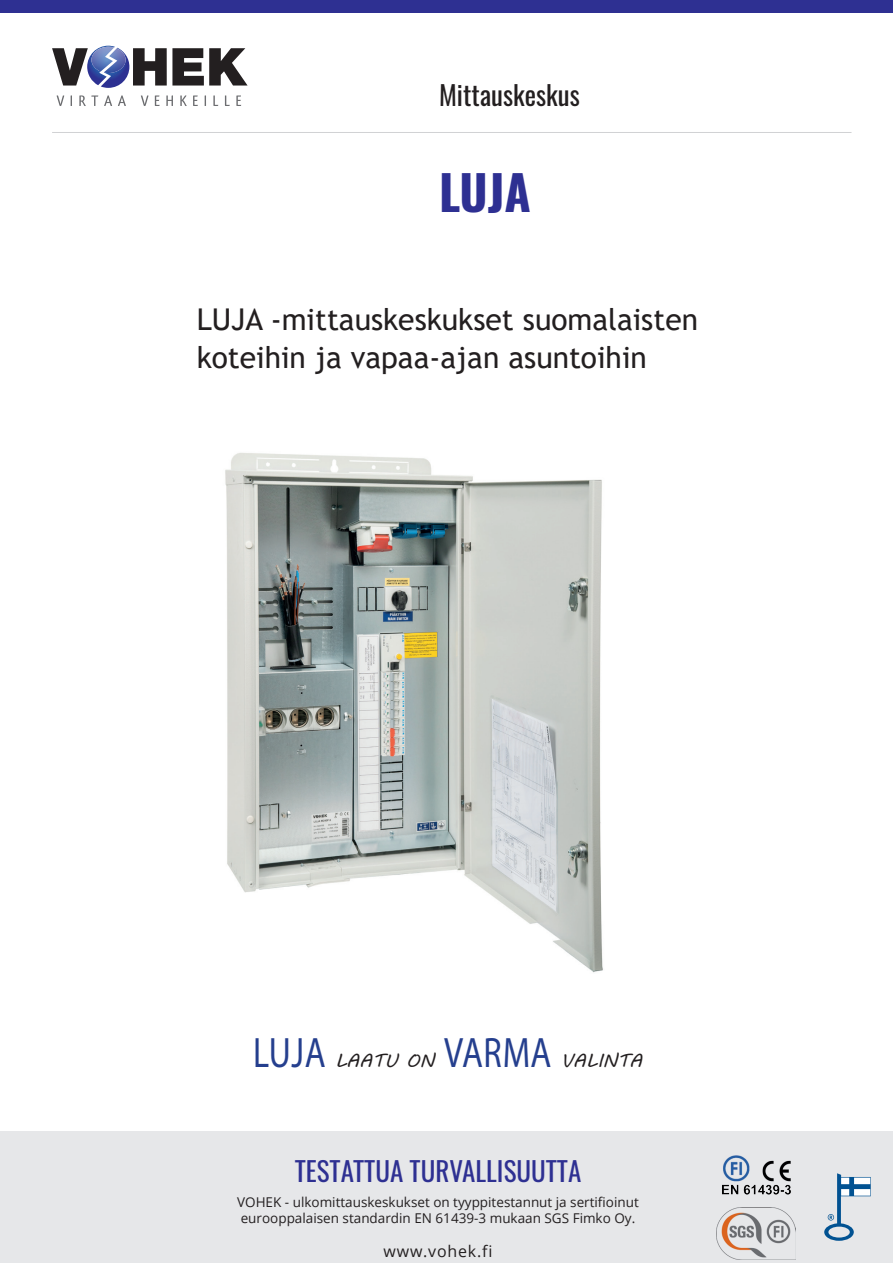
<style>
.page{position:relative;width:893px;height:1263px;background:#fff}
.page>*{position:absolute;margin:0;border:0;box-sizing:border-box;transform-origin:0 0}
.t1{font:700 48px "Oswald";color:#2e3092}
.t2{font:42.75px "Myriad Pro";letter-spacing:.02em;color:#253f8e;scale:.8 1}
.t3{font:30px/37.5px "Trebuchet MS";color:#231f20}
.t4{font:27px "Oswald";color:#2e3092}
.t5{font:27px "Oswald";color:#231f20}
.t6{font:18.6px "MV Boli";color:#231f20}
.t7{font:15.9px "Open Sans";letter-spacing:.05em;color:#231f20}
.t8{font:13.5px/16.2px "Open Sans";color:#231f20}
</style>
<div class="page">
<div style="left:0;top:0;width:893px;height:13px;background:#2e3092"></div>
<svg style="left:57px;top:95px;width:184px;height:11px"></svg>
<svg style="left:52px;top:46px;width:196px;height:42px"></svg>
<img style="left:104px;top:48px;width:22px;height:25px">
<img style="left:91px;top:47px;width:23px;height:25px">
<hr style="left:52px;top:132px;width:799px;height:1px;background:#d1d2d4">
<img style="left:225px;top:453px;width:378px;height:520px">
<div style="left:0;top:1131px;width:893px;height:132px;background:#e6e7e9"></div>
<svg style="left:824px;top:1173px;width:47px;height:68px"></svg>
<img style="left:717px;top:1207px;width:79px;height:52px">
<img style="left:722px;top:1155px;width:69px;height:40px">
<h3 class="t5" style="left:439px;top:71px;width:142px">Mittauskeskus</h3>
<h1 class="t1" style="left:439px;top:167px;width:93px">LUJA</h1>
<h3 class="t3" style="left:197px;top:301px;width:503px">LUJA -mittauskeskukset suomalaisten koteihin ja vapaa-ajan asuntoihin</h3>
<h2 class="t2" style="left:253px;top:1027px;width:92px">LUJA</h2>
<h3 class="t6" style="left:335px;top:1048px;width:101px">LAATU ON</h3>
<h2 class="t2" style="left:444px;top:1027px;width:135px">VARMA</h2>
<h3 class="t6" style="left:561px;top:1048px;width:83px">VALINTA</h3>
<h3 class="t4" style="left:295px;top:1146px;width:288px">TESTATTUA TURVALLISUUTTA</h3>
<p class="t8" style="left:237px;top:1193px;width:403px">VOHEK - ulkomittauskeskukset on tyyppitestannut ja sertifioinut eurooppalaisen standardin EN 61439-3 mukaan SGS Fimko Oy.</p>
<p class="t7" style="left:384px;top:1240px;width:110px">www.vohek.fi</p>
</div>
